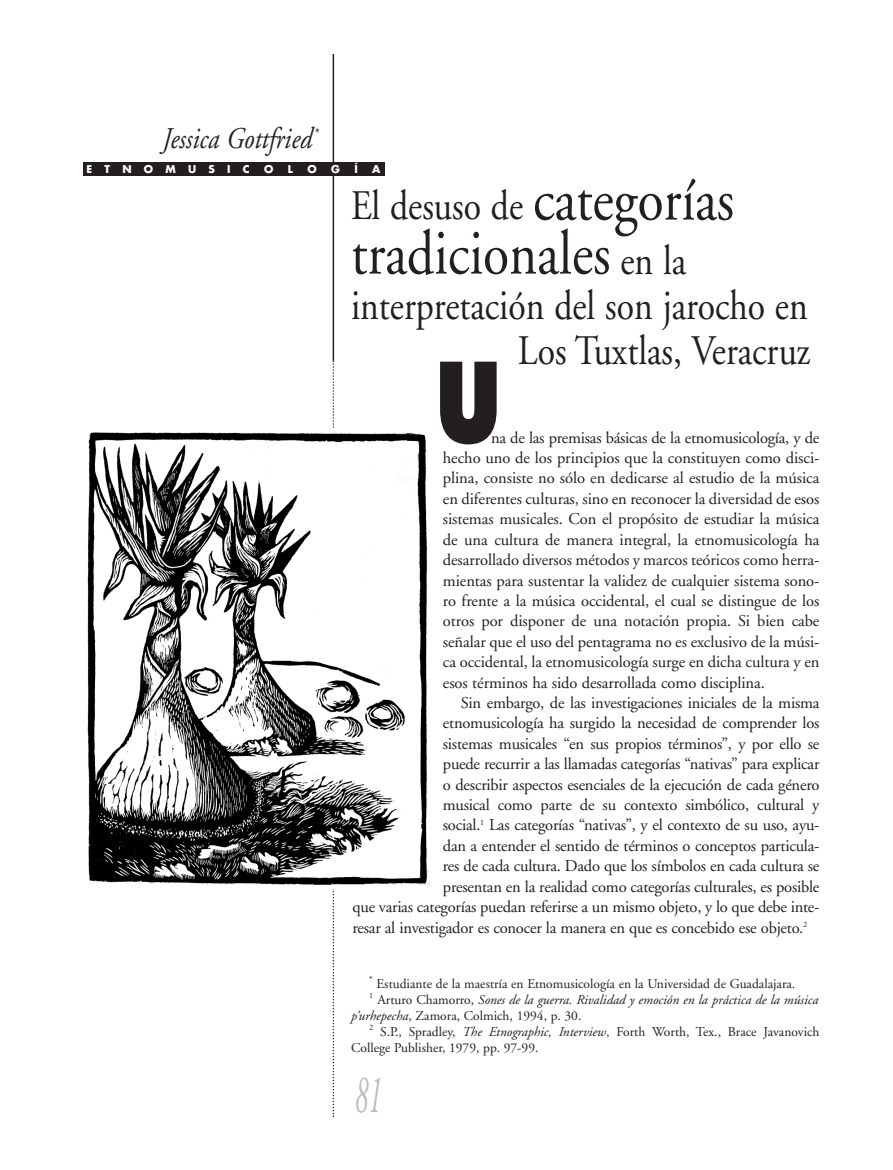
<style>
.page{position:relative;width:893px;height:1170px;background:#fff}
.page>*{position:absolute;margin:0;border:0;box-sizing:border-box;transform-origin:0 0}
.t1{font:800 108px "Futura";color:#231f20;scale:.75 1}
.t2{font:63px "Adobe Garamond";color:#231f20;scale:.85 1}
.t3{font:italic 54px "Adobe Garamond";color:#bcbdc0;scale:.5 1}
.t4{font:42px/45px "Adobe Garamond";color:#231f20;text-align:right;scale:.85 1}
.t5{font:italic 30px "Adobe Garamond";color:#231f20;scale:.85 1}
.t6{font:16.5px/20.4px "Adobe Garamond";letter-spacing:-.015em;color:#231f20;text-align:justify}
.t7{font:13.5px "Adobe Garamond";color:#231f20}
.t8{font:italic 13.5px "Adobe Garamond";color:#231f20}
.t9{font:700 10.5px "Futura";letter-spacing:1.165em;color:#fff}
.s1{font-size:63px}
.s2{font-size:42px}
.s3{font-style:normal}
.s4{font-style:italic}
</style>
<div class="page">
<hr style="left:333px;top:54px;width:1px;height:306px;background:#231f20">
<svg style="left:333px;top:360px;width:1px;height:756px"></svg>
<div style="left:83px;top:162px;width:301px;height:14px;background:#231f20"></div>
<img style="left:87px;top:433px;width:342px;height:452px">
<h3 class="t5" style="left:163px;top:126px;width:185px">Jessica Gottfried<sup>*</sup></h3>
<p class="t9" style="left:87px;top:164px;width:165px">ETNOMUSIC</p>
<p class="t9" style="left:264px;top:164px;width:11px">O</p>
<p class="t9" style="left:288px;top:164px;width:7px">L</p>
<p class="t9" style="left:307px;top:164px;width:11px">O</p>
<p class="t9" style="left:331px;top:164px;width:10px">G</p>
<p class="t9" style="left:354px;top:164px;width:5px">Í</p>
<p class="t9" style="left:372px;top:164px;width:10px">A</p>
<h3 class="t4" style="left:351px;top:187px;width:452px">El desuso de <span class="s1">categorías</span></h3>
<h2 class="t2" style="left:351px;top:228px;width:396px">tradicionales <span class="s2">en la</span></h2>
<h3 class="t4" style="left:351px;top:286px;width:542px">interpretación del son jarocho en<br>Los Tuxtlas, Veracruz</h3>
<h1 class="t1" style="left:435px;top:355px;width:90px">U</h1>
<p class="t6" style="left:443px;top:428px;width:378px;text-indent:48px">na de las premisas básicas de la etnomusicología, y de hecho uno de los principios que la constituyen como disci&shy;plina, consiste no sólo en dedicarse al estudio de la música en diferentes culturas, sino en reconocer la diversidad de esos sistemas musicales. Con el propósito de estudiar la música de una cultura de manera integral, la etnomusicología ha desarrollado diversos métodos y marcos teóricos como herra&shy;mientas para sustentar la validez de cualquier sistema sono&shy;ro frente a la música occidental, el cual se distingue de los otros por disponer de una notación propia. Si bien cabe señalar que el uso del pentagrama no es exclusivo de la músi&shy;ca occidental, la etnomusicología surge en dicha cultura y en esos términos ha sido desarrollada como disciplina.</p>
<p class="t6" style="left:461px;top:694px;width:360px">Sin embargo, de las investigaciones iniciales de la misma</p>
<p class="t6" style="left:443px;top:714px;width:378px">etnomusicología ha surgido la necesidad de comprender los</p>
<p class="t6" style="left:443px;top:734px;width:378px">sistemas musicales “en sus propios términos”, y por ello se</p>
<p class="t6" style="left:443px;top:755px;width:378px">puede recurrir a las llamadas categorías “nativas” para explicar</p>
<p class="t6" style="left:443px;top:775px;width:378px">o describir aspectos esenciales de la ejecución de cada género</p>
<p class="t6" style="left:443px;top:796px;width:378px">musical como parte de su contexto simbólico, cultural y</p>
<p class="t6" style="left:443px;top:816px;width:378px">social.<sup>1</sup> Las categorías “nativas”, y el contexto de su uso, ayu-</p>
<p class="t6" style="left:443px;top:836px;width:378px">dan a entender el sentido de términos o conceptos particula-</p>
<p class="t6" style="left:443px;top:857px;width:378px">res de cada cultura. Dado que los símbolos en cada cultura se</p>
<p class="t6" style="left:443px;top:877px;width:378px">presentan en la realidad como categorías culturales, es posible</p>
<p class="t6" style="left:352px;top:898px;width:468px">que varias categorías puedan referirse a un mismo objeto, y lo que debe inte-</p>
<p class="t6" style="left:353px;top:918px;width:456px">resar al investigador es conocer la manera en que es concebido ese objeto.<sup>2</sup></p>
<p class="t7" style="left:369px;top:978px;width:428px"><sup>*</sup> Estudiante de la maestría en Etnomusicología en la Universidad de Guadalajara.</p>
<p class="t8" style="left:369px;top:994px;width:451px"><sup>1</sup> <span class="s3">Arturo Chamorro,</span> Sones de la guerra. Rivalidad y emoción en la práctica de la música</p>
<p class="t7" style="left:351px;top:1009px;width:232px"><span class="s4">p’urhepecha</span>, Zamora, Colmich, 1994, p. 30.</p>
<p class="t7" style="left:369px;top:1025px;width:452px"><sup>2</sup> S.P., Spradley, <span class="s4">The Etnographic, Interview</span>, Forth Worth, Tex., Brace Javanovich</p>
<p class="t7" style="left:351px;top:1041px;width:189px">College Publisher, 1979, pp. 97-99.</p>
<h3 class="t3" style="left:355px;top:1073px;width:55px">81</h3>
</div>
